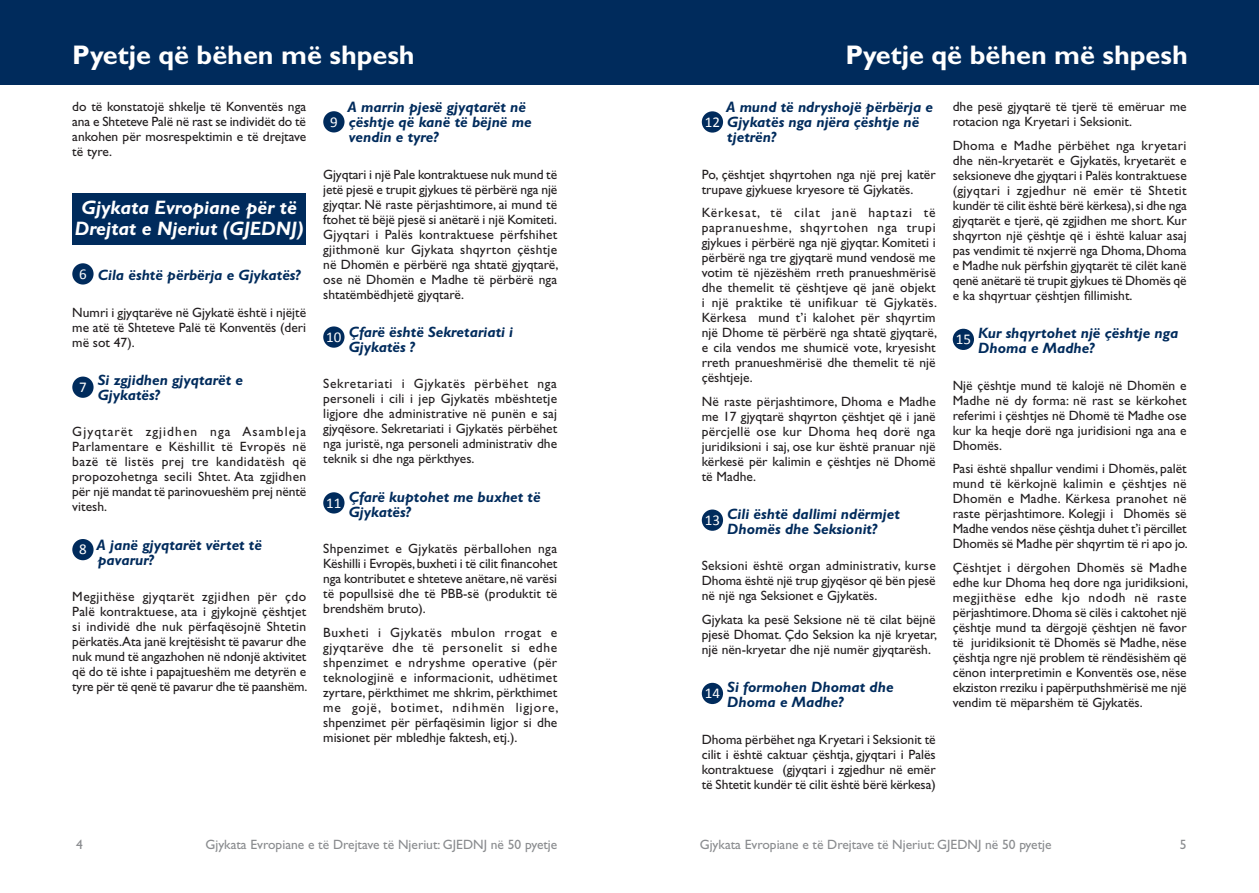
<style>
.page{position:relative;width:1259px;height:893px;background:#fff}
.page>*{position:absolute;margin:0;border:0;box-sizing:border-box;transform-origin:0 0}
.t1{font:700 27px "Gill Sans Std";color:#fff}
.t2{font:italic 700 19.5px/21px "Gill Sans Std";color:#fff;text-align:center}
.FAQ_-_Question{font:italic 700 15px/15px "Gill Sans Std";color:#002b5c}
.t3{font:15px "Calibri";color:#fff}
.FAQ_-_Texte{font:13.5px/15px "Gill Sans Std";color:#231f20;text-align:justify}
.Textes_bas_de_page_g{font:13.5px "Gill Sans Std";color:#8a8c8f}
</style>
<div class="page">
<div style="left:0;top:0;width:1259px;height:85px;background:#002b5c"></div>
<div style="left:72px;top:194px;width:234px;height:51px;background:#002b5c"></div>
<div style="left:72px;top:263px;width:22px;height:22px;background:#002b5c;border-radius:50%"></div>
<div style="left:72px;top:377px;width:22px;height:21px;background:#002b5c;border-radius:50%"></div>
<div style="left:72px;top:539px;width:22px;height:21px;background:#002b5c;border-radius:50%"></div>
<div style="left:323px;top:111px;width:21px;height:21px;background:#002b5c;border-radius:50%"></div>
<div style="left:323px;top:326px;width:21px;height:22px;background:#002b5c;border-radius:50%"></div>
<div style="left:323px;top:492px;width:21px;height:21px;background:#002b5c;border-radius:50%"></div>
<div style="left:702px;top:111px;width:21px;height:22px;background:#002b5c;border-radius:50%"></div>
<div style="left:702px;top:509px;width:21px;height:22px;background:#002b5c;border-radius:50%"></div>
<div style="left:702px;top:683px;width:21px;height:21px;background:#002b5c;border-radius:50%"></div>
<div style="left:952px;top:329px;width:22px;height:21px;background:#002b5c;border-radius:50%"></div>
<h1 class="t1" style="left:72px;top:39px;width:344px">Pyetje që bëhen më shpesh</h1>
<h1 class="t1" style="left:845px;top:39px;width:344px">Pyetje që bëhen më shpesh</h1>
<p class="FAQ_-_Texte" style="left:72px;top:99px;width:235px">do të konstatojë shkelje të Konventës nga ana e Shteteve Palë në rast se individët do të ankohen për mosrespektimin e të drejtave të tyre.</p>
<p class="t2" style="left:75px;top:197px;width:230px">Gjykata Evropiane për të<br>Drejtat e Njeriut (GJEDNJ)</p>
<p class="t3" style="left:79px;top:264px;width:9px">6</p>
<p class="FAQ_-_Question" style="left:98px;top:268px;width:204px">Cila është përbërja e Gjykatës?</p>
<p class="FAQ_-_Texte" style="left:72px;top:305px;width:235px">Numri i gjyqtarëve në Gjykatë është i njëjtë me atë të Shteteve Palë të Konventës (deri më sot 47).</p>
<p class="t3" style="left:79px;top:378px;width:9px">7</p>
<p class="FAQ_-_Question" style="left:98px;top:373px;width:147px">Si zgjidhen gjyqtarët e<br>Gjykatës?</p>
<p class="FAQ_-_Texte" style="left:72px;top:424px;width:235px">Gjyqtarët zgjidhen nga Asambleja Parlamentare e Këshillit të Evropës në bazë të listës prej tre kandidatësh që propozohetnga secili Shtet. Ata zgjidhen për një mandat të parinovueshëm prej nëntë vitesh.</p>
<p class="t3" style="left:79px;top:540px;width:9px">8</p>
<p class="FAQ_-_Question" style="left:97px;top:537px;width:167px">A janë gjyqtarët vërtet të pavarur?</p>
<p class="FAQ_-_Texte" style="left:72px;top:589px;width:237px">Megjithëse gjyqtarët zgjidhen për çdo Palë kontraktuese, ata i gjykojnë çështjet si individë dhe nuk përfaqësojnë Shtetin përkatës.Ata janë krejtësisht të pavarur dhe nuk mund të angazhohen në ndonjë aktivitet që do të ishte i papajtueshëm me detyrën e tyre për të qenë të pavarur dhe të paanshëm.</p>
<p class="FAQ_-_Question" style="left:347px;top:100px;width:186px">A marrin pjesë gjyqtarët në çështje që kanë të bëjnë me vendin e tyre?</p>
<p class="FAQ_-_Texte" style="left:323px;top:167px;width:237px">Gjyqtari i një Pale kontraktuese nuk mund të jetë pjesë e trupit gjykues të përbërë nga një gjyqtar. Në raste përjashtimore, ai mund të ftohet të bëjë pjesë si anëtarë i një Komiteti.<br>Gjyqtari i Palës kontraktuese përfshihet gjithmonë kur Gjykata shqyrton çështje në Dhomën e përbërë nga shtatë gjyqtarë, ose në Dhomën e Madhe të përbërë nga shtatëmbëdhjetë gjyqtarë.</p>
<p class="t3" style="left:326px;top:327px;width:17px">10</p>
<p class="FAQ_-_Question" style="left:349px;top:325px;width:166px">Çfarë është Sekretariati i<br>Gjykatës ?</p>
<p class="FAQ_-_Texte" style="left:323px;top:376px;width:235px">Sekretariati i Gjykatës përbëhet nga personeli i cili i jep Gjykatës mbështetje ligjore dhe administrative në punën e saj gjyqësore. Sekretariati i Gjykatës përbëhet nga juristë, nga personeli administrativ dhe teknik si dhe nga përkthyes.</p>
<p class="t3" style="left:326px;top:493px;width:17px">11</p>
<p class="FAQ_-_Question" style="left:349px;top:489px;width:193px">Çfarë kuptohet me buxhet të<br>Gjykatës?</p>
<p class="FAQ_-_Texte" style="left:323px;top:541px;width:235px">Shpenzimet e Gjykatës përballohen nga Këshilli i Evropës, buxheti i të cilit financohet nga kontributet e shteteve anëtare, në varësi të popullsisë dhe të PBB-së (produktit të brendshëm bruto).</p>
<p class="FAQ_-_Texte" style="left:323px;top:625px;width:237px">Buxheti i Gjykatës mbulon rrogat e gjyqtarëve dhe të personelit si edhe shpenzimet e ndryshme operative (për teknologjinë e informacionit, udhëtimet zyrtare, përkthimet me shkrim, përkthimet me gojë, botimet, ndihmën ligjore, shpenzimet për përfaqësimin ligjor si dhe misionet për mbledhje faktesh, etj.).</p>
<p class="t3" style="left:330px;top:112px;width:9px">9</p>
<p class="FAQ_-_Question" style="left:726px;top:100px;width:208px">A mund të ndryshojë përbërja e<br>Gjykatës nga njëra çështje në tjetrën?</p>
<p class="FAQ_-_Texte" style="left:702px;top:167px;width:235px">Po, çështjet shqyrtohen nga një prej katër trupave gjykuese kryesore të Gjykatës.</p>
<p class="FAQ_-_Texte" style="left:702px;top:205px;width:237px">Kërkesat, të cilat janë haptazi të papranueshme, shqyrtohen nga trupi gjykues i përbërë nga një gjyqtar. Komiteti i përbërë nga tre gjyqtarë mund vendosë me votim të njëzëshëm rreth pranueshmërisë dhe themelit të çështjeve që janë objekt i një praktike të unifikuar të Gjykatës.<br>Kërkesa mund t’i kalohet për shqyrtim një Dhome të përbërë nga shtatë gjyqtarë, e cila vendos me shumicë vote, kryesisht rreth pranueshmërisë dhe themelit të një çështjeje.</p>
<p class="FAQ_-_Texte" style="left:702px;top:394px;width:235px">Në raste përjashtimore, Dhoma e Madhe me 17 gjyqtarë shqyrton çështjet që i janë përcjellë ose kur Dhoma heq dorë nga juridiksioni i saj, ose kur është pranuar një kërkesë për kalimin e çështjes në Dhomë të Madhe.</p>
<p class="t3" style="left:705px;top:510px;width:17px">13</p>
<p class="FAQ_-_Question" style="left:727px;top:507px;width:174px">Cili është dallimi ndërmjet<br>Dhomës dhe Seksionit?</p>
<p class="FAQ_-_Texte" style="left:702px;top:558px;width:235px">Seksioni është organ administrativ, kurse Dhoma është një trup gjyqësor që bën pjesë në një nga Seksionet e Gjykatës.</p>
<p class="FAQ_-_Texte" style="left:702px;top:612px;width:237px">Gjykata ka pesë Seksione në të cilat bëjnë pjesë Dhomat. Çdo Seksion ka një kryetar, një nën-kryetar dhe një numër gjyqtarësh.</p>
<p class="t3" style="left:705px;top:684px;width:17px">14</p>
<p class="FAQ_-_Question" style="left:727px;top:680px;width:168px">Si formohen Dhomat dhe<br>Dhoma e Madhe?</p>
<p class="FAQ_-_Texte" style="left:702px;top:732px;width:235px">Dhoma përbëhet nga Kryetari i Seksionit të cilit i është caktuar çështja, gjyqtari i Palës kontraktuese (gjyqtari i zgjedhur në emër të Shtetit kundër të cilit është bërë kërkesa)</p>
<p class="t3" style="left:705px;top:112px;width:17px">12</p>
<p class="FAQ_-_Texte" style="left:952px;top:99px;width:235px">dhe pesë gjyqtarë të tjerë të emëruar me rotacion nga Kryetari i Seksionit.</p>
<p class="FAQ_-_Texte" style="left:952px;top:138px;width:236px">Dhoma e Madhe përbëhet nga kryetari dhe nën-kryetarët e Gjykatës, kryetarët e seksioneve dhe gjyqtari i Palës kontraktuese (gjyqtari i zgjedhur në emër të Shtetit kundër të cilit është bërë kërkesa), si dhe nga gjyqtarët e tjerë, që zgjidhen me short. Kur shqyrton një çështje që i është kaluar asaj pas vendimit të nxjerrë nga Dhoma, Dhoma e Madhe nuk përfshin gjyqtarët të cilët kanë qenë anëtarë të trupit gjykues të Dhomës që e ka shqyrtuar çështjen fillimisht.</p>
<p class="t3" style="left:955px;top:330px;width:17px">15</p>
<p class="FAQ_-_Question" style="left:978px;top:326px;width:201px">Kur shqyrtohet një çështje nga<br>Dhoma e Madhe?</p>
<p class="FAQ_-_Texte" style="left:952px;top:378px;width:235px">Një çështje mund të kalojë në Dhomën e Madhe në dy forma: në rast se kërkohet referimi i çështjes në Dhomë të Madhe ose kur ka heqje dorë nga juridisioni nga ana e Dhomës.</p>
<p class="FAQ_-_Texte" style="left:952px;top:461px;width:237px">Pasi është shpallur vendimi i Dhomës, palët mund të kërkojnë kalimin e çështjes në Dhomën e Madhe. Kërkesa pranohet në raste përjashtimore. Kolegji i Dhomës së Madhe vendos nëse çështja duhet t’i përcillet Dhomës së Madhe për shqyrtim të ri apo jo.</p>
<p class="FAQ_-_Texte" style="left:952px;top:560px;width:237px">Çështjet i dërgohen Dhomës së Madhe edhe kur Dhoma heq dore nga juridiksioni, megjithëse edhe kjo ndodh në raste përjashtimore. Dhoma së cilës i caktohet një çështje mund ta dërgojë çështjen në favor të juridiksionit të Dhomës së Madhe, nëse çështja ngre një problem të rëndësishëm që cënon interpretimin e Konventës ose, nëse ekziston rreziku i papërputhshmërisë me një vendim të mëparshëm të Gjykatës.</p>
<p class="Textes_bas_de_page_g" style="left:76px;top:836px;width:8px">4</p>
<p class="Textes_bas_de_page_g" style="left:205px;top:836px;width:353px">Gjykata Evropiane e të Drejtave të Njeriut: GJEDNJ në 50 pyetje</p>
<p class="Textes_bas_de_page_g" style="left:699px;top:836px;width:353px">Gjykata Evropiane e të Drejtave të Njeriut: GJEDNJ në 50 pyetje</p>
<p class="Textes_bas_de_page_g" style="left:1180px;top:836px;width:8px">5</p>
</div>
